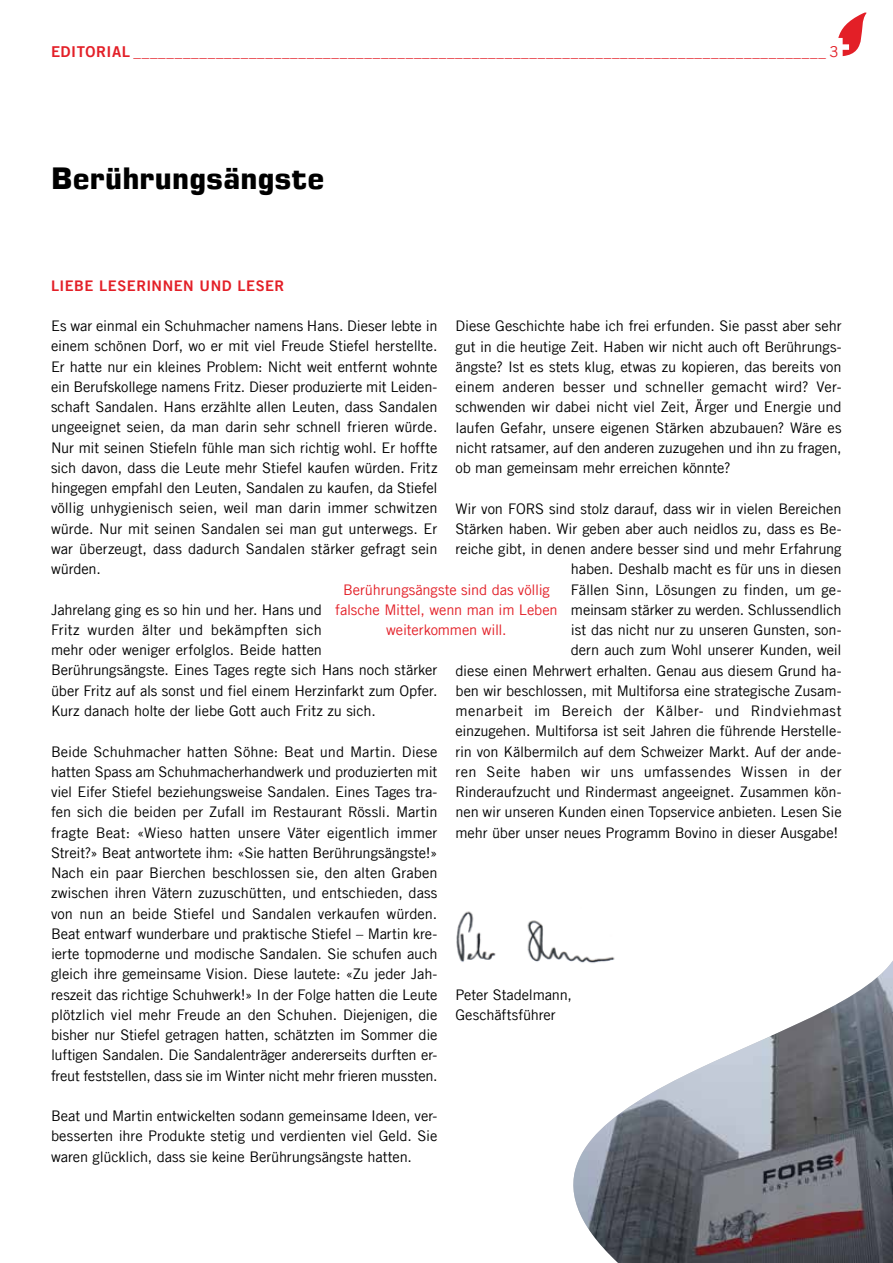
<style>
.page{position:relative;width:893px;height:1263px;background:#fff}
.page>*{position:absolute;margin:0;border:0;box-sizing:border-box;transform-origin:0 0}
.t1{font:700 30px "Eurostile LT";letter-spacing:.01em;color:#000}
.t2{font:15px "Trade Gothic LT Com";color:#e31f27}
.t3{font:14.7px/20.2px "Trade Gothic LT Com";letter-spacing:-.01em;color:#000;text-align:justify}
.t4{font:14.7px/20.2px "Trade Gothic LT Com";letter-spacing:-.01em;color:#e31f27;text-align:center}
.t5{font:14.7px "Trade Gothic LT Com Bd 2";letter-spacing:.03em;color:#e31f27}
.s1{font-family:"Trade Gothic LT Com Bd 2"}
</style>
<div class="page">
<svg style="left:838px;top:12px;width:29px;height:44px"></svg>
<img style="left:573px;top:961px;width:320px;height:302px">
<img style="left:456px;top:911px;width:164px;height:60px">
<p class="t2" style="left:51px;top:43px;width:789px"><span class="s1">EDITORIAL</span> ____________________________________________________________________________________ 3</p>
<h1 class="t1" style="left:51px;top:160px;width:275px">Berührungsängste</h1>
<p class="t5" style="left:51px;top:276px;width:235px">LIEBE LESERINNEN UND LESER</p>
<p class="t3" style="left:51px;top:316px;width:388px">Es war einmal ein Schuhmacher namens Hans. Dieser lebte in einem schönen Dorf, wo er mit viel Freude Stiefel herstellte.<br>Er hatte nur ein kleines Problem: Nicht weit entfernt wohnte ein Berufskollege namens Fritz. Dieser produzierte mit Leiden&shy;schaft Sandalen. Hans erzählte allen Leuten, dass Sandalen ungeeignet seien, da man darin sehr schnell frieren würde.<br>Nur mit seinen Stiefeln fühle man sich richtig wohl. Er hoffte sich davon, dass die Leute mehr Stiefel kaufen würden. Fritz hingegen empfahl den Leuten, Sandalen zu kaufen, da Stiefel völlig unhygienisch seien, weil man darin immer schwitzen würde. Nur mit seinen Sandalen sei man gut unterwegs. Er war überzeugt, dass dadurch Sandalen stärker gefragt sein würden.</p>
<p class="t3" style="left:51px;top:599px;width:388px;text-align:left">Jahrelang ging es so hin und her. Hans und<br>Fritz wurden älter und bekämpften sich<br>mehr oder weniger erfolglos. Beide hatten Berührungsängste. Eines Tages regte sich Hans noch stärker über Fritz auf als sonst und fiel einem Herzinfarkt zum Opfer.<br>Kurz danach holte der liebe Gott auch Fritz zu sich.</p>
<p class="t3" style="left:51px;top:741px;width:388px">Beide Schuhmacher hatten Söhne: Beat und Martin. Diese hatten Spass am Schuhmacherhandwerk und produzierten mit viel Eifer Stiefel beziehungsweise Sandalen. Eines Tages tra&shy;fen sich die beiden per Zufall im Restaurant Rössli. Martin fragte Beat: «Wieso hatten unsere Väter eigentlich immer Streit?» Beat antwortete ihm: «Sie hatten Berührungsängste!» Nach ein paar Bierchen beschlossen sie, den alten Graben zwischen ihren Vätern zuzuschütten, und entschieden, dass von nun an beide Stiefel und Sandalen verkaufen würden.<br>Beat entwarf wunderbare und praktische Stiefel – Martin kre&shy;ierte topmoderne und modische Sandalen. Sie schufen auch gleich ihre gemeinsame Vision. Diese lautete: «Zu jeder Jah&shy;reszeit das richtige Schuhwerk!» In der Folge hatten die Leute plötzlich viel mehr Freude an den Schuhen. Diejenigen, die bisher nur Stiefel getragen hatten, schätzten im Sommer die luftigen Sandalen. Die Sandalenträger andererseits durften er&shy;freut feststellen, dass sie im Winter nicht mehr frieren mussten.</p>
<p class="t3" style="left:51px;top:1105px;width:388px">Beat und Martin entwickelten sodann gemeinsame Ideen, ver&shy;besserten ihre Produkte stetig und verdienten viel Geld. Sie waren glücklich, dass sie keine Berührungsängste hatten.</p>
<p class="t3" style="left:455px;top:316px;width:388px">Diese Geschichte habe ich frei erfunden. Sie passt aber sehr gut in die heutige Zeit. Haben wir nicht auch oft Berührungs&shy;ängste? Ist es stets klug, etwas zu kopieren, das bereits von einem anderen besser und schneller gemacht wird? Ver&shy;schwenden wir dabei nicht viel Zeit, Ärger und Energie und laufen Gefahr, unsere eigenen Stärken abzubauen? Wäre es nicht ratsamer, auf den anderen zuzugehen und ihn zu fragen, ob man gemeinsam mehr erreichen könnte?</p>
<p class="t3" style="left:455px;top:498px;width:388px;text-align:right">Wir von FORS sind stolz darauf, dass wir in vielen Bereichen Stärken haben. Wir geben aber auch neidlos zu, dass es Be&shy;reiche gibt, in denen andere besser sind und mehr Erfahrung haben. Deshalb macht es für uns in diesen<br>Fällen Sinn, Lösungen zu finden, um ge-<br>meinsam stärker zu werden. Schlussendlich<br>ist das nicht nur zu unseren Gunsten, son-<br>dern auch zum Wohl unserer Kunden, weil<br>diese einen Mehrwert erhalten. Genau aus diesem Grund ha&shy;ben wir beschlossen, mit Multiforsa eine strategische Zusam&shy;menarbeit im Bereich der Kälber- und Rindviehmast einzugehen. Multiforsa ist seit Jahren die führende Herstelle&shy;rin von Kälbermilch auf dem Schweizer Markt. Auf der ande&shy;ren Seite haben wir uns umfassendes Wissen in der Rinderaufzucht und Rindermast angeeignet. Zusammen kön&shy;nen wir unseren Kunden einen Topservice anbieten. Lesen Sie mehr über unser neues Programm Bovino in dieser Ausgabe!</p>
<p class="t4" style="left:335px;top:579px;width:224px">Berührungsängste sind das völlig falsche Mittel, wenn man im Leben weiterkommen will.</p>
<p class="t3" style="left:455px;top:984px;width:118px">Peter Stadelmann,<br>Geschäftsführer</p>
</div>
